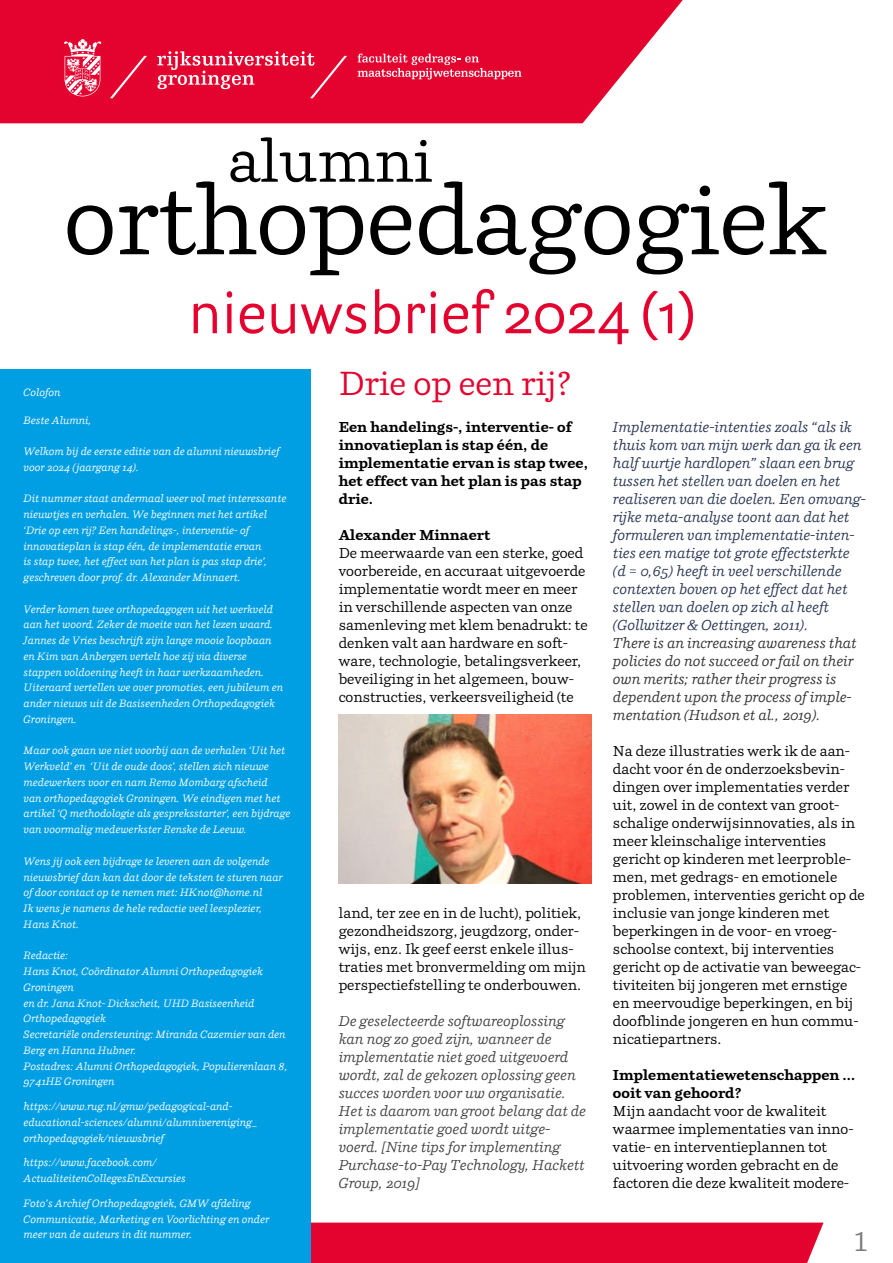
<style>
.page{position:relative;width:893px;height:1263px;background:#fff}
.page>*{position:absolute;margin:0;border:0;box-sizing:border-box;transform-origin:0 0}
.t1{font:96px "Parry";color:#000}
.t2{font:58.5px "Parry Grotesque";color:#e4032e}
.t3{font:58.5px "Parry";color:#000}
.t4{font:33px "Parry";color:#e4032e}
.t5{font:27px "Parry";color:#7c7b7b}
.t6{font:14.25px/18px "Parry";color:#000}
.t7{font:italic 14.25px/18px "Parry";color:#2a3754}
.t8{font:italic 14.25px/18px "Parry";color:#444}
.t9{font:700 14.25px/18px "Parry";color:#000}
.t10{font:italic 14.25px/18px "Parry";color:#333}
.t11{font:italic 10.5px/15.8px "Parry";color:#fff}
</style>
<div class="page">
<div style="left:310px;top:1222px;width:513px;height:41px;background:#e4032e"></div>
<div style="left:0;top:370px;width:310px;height:893px;background:#009fe3"></div>
<svg style="left:0;top:0;width:683px;height:123px;background:#e61a41"></svg>
<svg style="left:157px;top:51px;width:190px;height:47px;background:#e7284d"></svg>
<svg style="left:358px;top:54px;width:164px;height:25px;background:#e93759"></svg>
<svg style="left:110px;top:56px;width:37px;height:42px;background:#e5153d"></svg>
<svg style="left:64px;top:39px;width:37px;height:57px"></svg>
<img style="left:339px;top:715px;width:253px;height:168px">
<h2 class="t3" style="left:228px;top:125px;width:206px">alumni</h2>
<h1 class="t1" style="left:64px;top:161px;width:764px">orthopedagogiek</h1>
<h2 class="t2" style="left:188px;top:277px;width:508px">nieuwsbrief 2024 (1)</h2>
<p class="t11" style="left:24px;top:384px;width:39px">Colofon</p>
<p class="t11" style="left:24px;top:412px;width:69px">Beste Alumni,</p>
<p class="t11" style="left:24px;top:443px;width:257px">Welkom bij de eerste editie van de alumni nieuwsbrief voor 2024 (jaargang 14).</p>
<p class="t11" style="left:24px;top:491px;width:264px">Dit nummer staat andermaal weer vol met interessante nieuwtjes en verhalen. We beginnen met het artikel ‘Drie op een rij? Een handelings-, interventie- of innovatieplan is stap één, de implementatie ervan<br>is stap twee, het effect van het plan is pas stap drie’, geschreven door prof. dr. Alexander Minnaert.</p>
<p class="t11" style="left:24px;top:601px;width:261px">Verder komen twee orthopedagogen uit het werkveld aan het woord. Zeker de moeite van het lezen waard.<br>Jannes de Vries beschrijft zijn lange mooie loopbaan en Kim van Anbergen vertelt hoe zij via diverse stappen voldoening heeft in haar werkzaamheden.<br>Uiteraard vertellen we over promoties, een jubileum en ander nieuws uit de Basiseenheden Orthopedagogiek Groningen.</p>
<p class="t11" style="left:24px;top:743px;width:268px">Maar ook gaan we niet voorbij aan de verhalen ‘Uit het Werkveld’ en ‘Uit de oude doos’, stellen zich nieuwe medewerkers voor en nam Remo Mombarg afscheid<br>van orthopedagogiek Groningen. We eindigen met het artikel ‘Q methodologie als gespreksstarter’, een bijdrage van voormalig medewerkster Renske de Leeuw.</p>
<p class="t11" style="left:24px;top:853px;width:260px">Wens jij ook een bijdrage te leveren aan de volgende nieuwsbrief dan kan dat door de teksten te sturen naar of door contact op te nemen met: HKnot@home.nl<br>Ik wens je namens de hele redactie veel leesplezier, Hans Knot.</p>
<p class="t11" style="left:24px;top:947px;width:266px">Redactie:<br>Hans Knot, Coördinator Alumni Orthopedagogiek<br>Groningen<br>en dr. Jana Knot- Dickscheit, UHD Basiseenheid<br>Orthopedagogiek<br>Secretariële ondersteuning: Miranda Cazemier van den<br>Berg en Hanna Hubner.<br>Postadres: Alumni Orthopedagogiek, Populierenlaan 8,<br>9741HE Groningen</p>
<p class="t11" style="left:24px;top:1098px;width:235px">https://www.rug.nl/gmw/pedagogical-and&shy;educational-sciences/alumni/alumnivereniging_ orthopedagogiek/nieuwsbrief</p>
<p class="t11" style="left:24px;top:1154px;width:163px">https://www.facebook.com/<br>ActualiteitenCollegesEnExcursies</p>
<p class="t11" style="left:24px;top:1195px;width:247px">Foto’s Archief Orthopedagogiek, GMW afdeling<br>Communicatie, Marketing en Voorlichting en onder meer van de auteurs in dit nummer.</p>
<h3 class="t4" style="left:339px;top:363px;width:234px">Drie op een rij?</h3>
<h3 class="t9" style="left:339px;top:418px;width:251px">Een handelings-, interventie- of innovatieplan is stap één, de implementatie ervan is stap twee, het effect van het plan is pas stap drie.</h3>
<h3 class="t9" style="left:339px;top:526px;width:153px">Alexander Minnaert</h3>
<p class="t6" style="left:339px;top:544px;width:250px">De meerwaarde van een sterke, goed voorbereide, en accuraat uitgevoerde implementatie wordt meer en meer in verschillende aspecten van onze samenleving met klem benadrukt: te denken valt aan hardware en soft&shy;ware, technologie, betalingsverkeer, beveiliging in het algemeen, bouw&shy;constructies, verkeersveiligheid (te</p>
<h3 class="t6" style="left:339px;top:904px;width:249px">land, ter zee en in de lucht), politiek, gezondheidszorg, jeugdzorg, onder&shy;wijs, enz. Ik geef eerst enkele illus&shy;traties met bronvermelding om mijn perspectiefstelling te onderbouwen.</h3>
<p class="t8" style="left:339px;top:1012px;width:249px">De geselecteerde softwareoplossing kan nog zo goed zijn, wanneer de implementatie niet goed uitgevoerd wordt, zal de gekozen oplossing geen succes worden voor uw organisatie.<br>Het is daarom van groot belang dat de implementatie goed wordt uitge&shy;voerd. [Nine tips for implementing Purchase-to-Pay Technology, Hackett Group, 2019]</p>
<p class="t7" style="left:613px;top:418px;width:255px">Implementatie-intenties zoals “als ik thuis kom van mijn werk dan ga ik een half uurtje hardlopen” slaan een brug tussen het stellen van doelen en het realiseren van die doelen. Een omvang&shy;rijke meta-analyse toont aan dat het formuleren van implementatie-inten&shy;ties een matige tot grote effectsterkte (d = 0,65) heeft in veel verschillende contexten boven op het effect dat het stellen van doelen op zich al heeft (Gollwitzer &amp; Oettingen, 2011).</p>
<h3 class="t10" style="left:613px;top:634px;width:245px">There is an increasing awareness that policies do not succeed or fail on their own merits; rather their progress is dependent upon the process of imple&shy;mentation (Hudson et al., 2019).</h3>
<p class="t6" style="left:613px;top:742px;width:253px">Na deze illustraties werk ik de aan&shy;dacht voor én de onderzoeksbevin&shy;dingen over implementaties verder uit, zowel in de context van groot&shy;schalige onderwijsinnovaties, als in meer kleinschalige interventies gericht op kinderen met leerproble&shy;men, met gedrags- en emotionele problemen, interventies gericht op de inclusie van jonge kinderen met beperkingen in de voor- en vroeg&shy;schoolse context, bij interventies gericht op de activatie van beweegac&shy;tiviteiten bij jongeren met ernstige en meervoudige beperkingen, en bij doofblinde jongeren en hun commu&shy;nicatiepartners.</p>
<h3 class="t9" style="left:613px;top:1065px;width:244px">Implementatiewetenschappen … ooit van gehoord?</h3>
<h3 class="t6" style="left:613px;top:1102px;width:242px">Mijn aandacht voor de kwaliteit waarmee implementaties van inno&shy;vatie- en interventieplannen tot uitvoering worden gebracht en de factoren die deze kwaliteit modere-</h3>
<h3 class="t5" style="left:853px;top:1224px;width:18px">1</h3>
</div>
